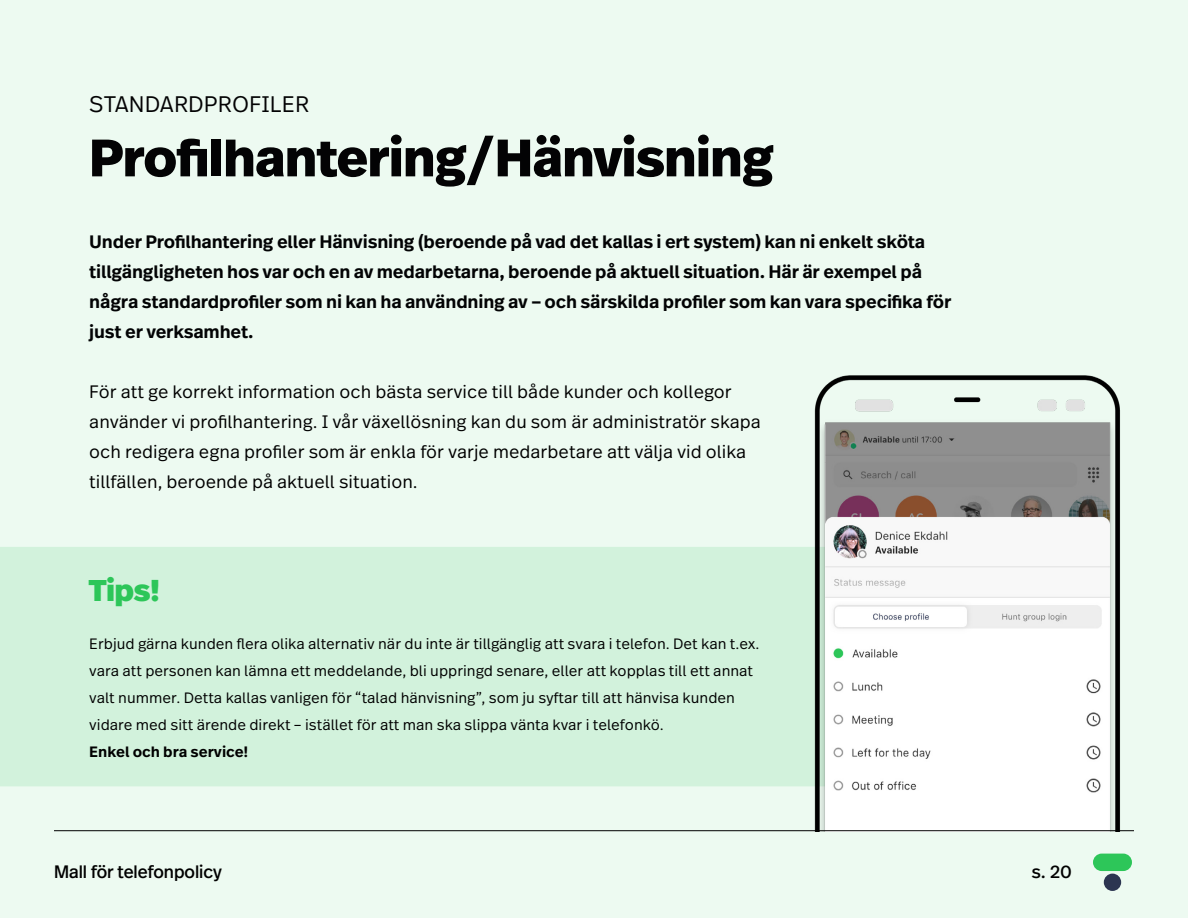
<style>
.page{position:relative;width:1188px;height:918px;background:#edfaf1}
.page>*{position:absolute;margin:0;border:0;box-sizing:border-box;transform-origin:0 0}
.t1{font:800 52.5px "Real Head Pro";color:#030304}
.t2{font:900 30px "Real Head Pro";color:#2dc659}
.t3{font:300 22.5px "Real Text Pro";color:#030304}
.t4{font:600 18px/30px "Real Text Pro";letter-spacing:-.01em;color:#020304}
.t5{font:300 18px/30px "Real Text Pro";color:#000}
.t6{font:18px "Real Head Pro";color:#000}
.t7{font:300 15px/27px "Real Text Pro";color:#000}
.t8{font:600 15px "Real Text Pro";color:#000}
</style>
<div class="page">
<div style="left:0;top:547px;width:800px;height:239px;background:#d2f2dc"></div>
<img style="left:800px;top:376px;width:320px;height:454px">
<hr style="left:54px;top:830px;width:1080px;height:1px;background:#000">
<div style="left:1104px;top:874px;width:17px;height:17px;background:#2c3551;border-radius:50%"></div>
<div style="left:1093px;top:854px;width:39px;height:17px;background:#2dc659;border-radius:9px"></div>
<h3 class="t3" style="left:89px;top:89px;width:221px">STANDARDPROFILER</h3>
<h1 class="t1" style="left:89px;top:119px;width:686px">Profilhantering/Hänvisning</h1>
<p class="t4" style="left:89px;top:226px;width:864px">Under Profilhantering eller Hänvisning (beroende på vad det kallas i ert system) kan ni enkelt sköta tillgängligheten hos var och en av medarbetarna, beroende på aktuell situation. Här är exempel på några standardprofiler som ni kan ha användning av – och särskilda profiler som kan vara specifika för just er verksamhet.</p>
<p class="t5" style="left:89px;top:376px;width:673px">För att ge korrekt information och bästa service till både kunder och kollegor använder vi profilhantering. I vår växellösning kan du som är administratör skapa och redigera egna profiler som är enkla för varje medarbetare att välja vid olika tillfällen, beroende på aktuell situation.</p>
<h2 class="t2" style="left:89px;top:568px;width:72px">Tips!</h2>
<p class="t7" style="left:89px;top:629px;width:672px">Erbjud gärna kunden flera olika alternativ när du inte är tillgänglig att svara i telefon. Det kan t.ex. vara att personen kan lämna ett meddelande, bli uppringd senare, eller att kopplas till ett annat valt nummer. Detta kallas vanligen för “talad hänvisning”, som ju syftar till att hänvisa kunden vidare med sitt ärende direkt – istället för att man ska slippa vänta kvar i telefonkö.</p>
<p class="t8" style="left:89px;top:741px;width:160px">Enkel och bra service!</p>
<p class="t6" style="left:54px;top:859px;width:169px">Mall för telefonpolicy</p>
<p class="t6" style="left:1032px;top:859px;width:41px">s. 20</p>
</div>
